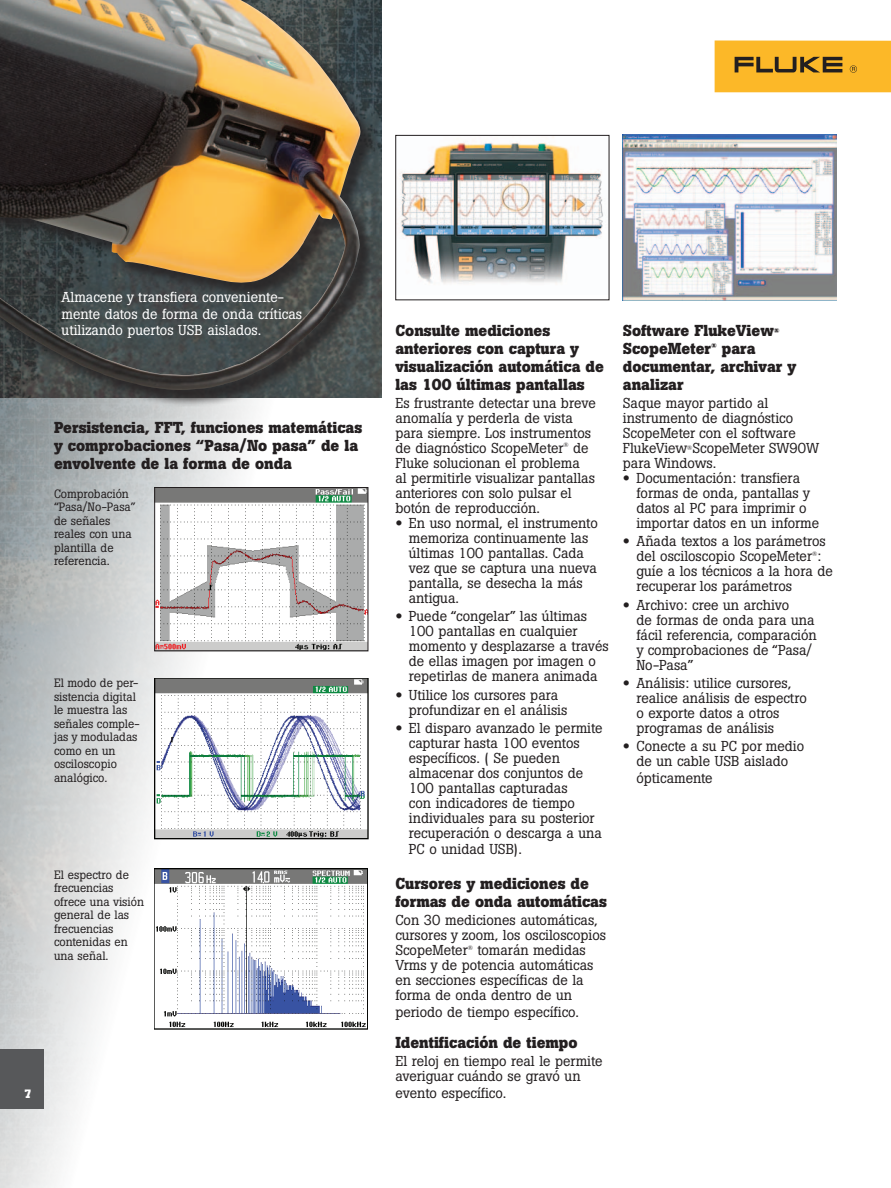
<style>
.page{position:relative;width:891px;height:1188px;background:#fff}
.page>*{position:absolute;margin:0;border:0;box-sizing:border-box;transform-origin:0 0}
.t1{font:700 15.75px/18px "Boton Pro";color:#231f20}
.t2{font:14.25px/15px "Boton Pro";color:#231f20}
.t3{font:14.25px/16.5px "Boton Pro";color:#fff}
.t4{font:12px/13.5px "Boton Pro";color:#231f20}
.t5{font:700 12px "Boton Pro";color:#fff}
.t6{font:700 7.05px "Boton Pro";color:#231f20}
.s1{font-family:"Helvetica Neue LT Std";font-weight:700;font-stretch:expanded}
</style>
<div class="page">
<img style="left:0;top:407px;width:369px;height:781px">
<img style="left:397px;top:137px;width:206px;height:147px">
<div style="left:395px;top:135px;width:214px;height:165px;border:1px solid #231f20"></div>
<div style="left:0;top:0;width:378px;height:407px;background:#231f20;opacity:.75"></div>
<img style="left:0;top:0;width:362px;height:390px">
<img style="left:623px;top:135px;width:214px;height:165px">
<img style="left:156px;top:489px;width:210px;height:160px">
<div style="left:154px;top:487px;width:214px;height:164px;border:1px solid #231f20"></div>
<img style="left:154px;top:678px;width:214px;height:161px">
<img style="left:154px;top:868px;width:214px;height:161px">
<div style="left:715px;top:40px;width:176px;height:52px;background:#fcb828"></div>
<svg style="left:735px;top:57px;width:107px;height:15px"></svg>
<svg style="left:850px;top:65px;width:7px;height:8px"></svg>
<div style="left:0;top:1050px;width:44px;height:59px;background:#57585a"></div>
<p class="t3" style="left:62px;top:289px;width:242px">Almacene y transfiera conveniente&shy;mente datos de forma de onda críticas utilizando puertos USB aislados.</p>
<p class="t1" style="left:54px;top:419px;width:310px">Persistencia, FFT, funciones matemáticas y comprobaciones “Pasa/No pasa” de la envolvente de la forma de onda</p>
<p class="t4" style="left:54px;top:487px;width:83px">Comprobación “Pasa/No-Pasa” de señales reales con una plantilla de referencia.</p>
<p class="t4" style="left:54px;top:676px;width:87px">El modo de per&shy;sistencia digital le muestra las señales comple&shy;jas y moduladas como en un osciloscopio analógico.</p>
<p class="t4" style="left:54px;top:868px;width:92px">El espectro de frecuencias ofrece una visión general de las frecuencias contenidas en una señal.</p>
<p class="t5" style="left:24px;top:1086px;width:9px">7</p>
<p class="t1" style="left:395px;top:321px;width:210px">Consulte mediciones anteriores con captura y visualización automática de las 100 últimas pantallas</p>
<p class="t2" style="left:395px;top:396px;width:202px">Es frustrante detectar una breve anomalía y perderla de vista para siempre. Los instrumentos de diagnóstico ScopeMeter<sup>®</sup> de<br>Fluke solucionan el problema<br>al permitirle visualizar pantallas anteriores con solo pulsar el botón de reproducción.</p>
<p class="t2" style="left:409px;top:516px;width:190px;text-indent:-13px"><span class="s1">•</span> En uso normal, el instrumento memoriza continuamente las últimas 100 pantallas. Cada vez que se captura una nueva pantalla, se desecha la más antigua.</p>
<p class="t2" style="left:409px;top:609px;width:201px;text-indent:-13px"><span class="s1">•</span> Puede “congelar” las últimas<br>100 pantallas en cualquier momento y desplazarse a través de ellas imagen por imagen o repetirlas de manera animada</p>
<p class="t2" style="left:409px;top:687px;width:160px;text-indent:-13px"><span class="s1">•</span> Utilice los cursores para profundizar en el análisis</p>
<p class="t2" style="left:409px;top:720px;width:195px;text-indent:-13px"><span class="s1">•</span> El disparo avanzado le permite capturar hasta 100 eventos específicos. ( Se pueden almacenar dos conjuntos de<br>100 pantallas capturadas<br>con indicadores de tiempo individuales para su posterior recuperación o descarga a una</p>
<p class="t2" style="left:409px;top:842px;width:115px">PC o unidad USB).</p>
<p class="t1" style="left:395px;top:875px;width:213px">Cursores y mediciones de formas de onda automáticas</p>
<p class="t2" style="left:395px;top:913px;width:212px">Con 30 mediciones automáticas, cursores y zoom, los osciloscopios<br>ScopeMeter<sup>®</sup> tomarán medidas<br>Vrms y de potencia automáticas en secciones específicas de la forma de onda dentro de un</p>
<p class="t2" style="left:395px;top:1004px;width:185px">periodo de tiempo específico.</p>
<p class="t1" style="left:395px;top:1034px;width:184px">Identificación de tiempo</p>
<p class="t2" style="left:395px;top:1054px;width:209px">El reloj en tiempo real le permite averiguar cuándo se gravó un</p>
<p class="t2" style="left:395px;top:1086px;width:113px">evento específico.</p>
<p class="t1" style="left:623px;top:321px;width:152px">Software FlukeView</p>
<p class="t6" style="left:774px;top:325px;width:7px">®</p>
<p class="t1" style="left:623px;top:339px;width:90px">ScopeMeter</p>
<p class="t6" style="left:711px;top:340px;width:7px">®</p>
<p class="t1" style="left:623px;top:339px;width:175px;text-indent:99px">para documentar, archivar y analizar</p>
<p class="t2" style="left:623px;top:396px;width:198px">Saque mayor partido al instrumento de diagnóstico<br>ScopeMeter con el software<br>FlukeView<sup>®</sup>ScopeMeter SW90W para Windows.</p>
<p class="t2" style="left:636px;top:471px;width:184px;text-indent:-13px"><span class="s1">•</span> Documentación: transfiera formas de onda, pantallas y datos al PC para imprimir o importar datos en un informe</p>
<p class="t2" style="left:636px;top:534px;width:198px;text-indent:-13px"><span class="s1">•</span> Añada textos a los parámetros del osciloscopio ScopeMeter<sup>®</sup>: guíe a los técnicos a la hora de recuperar los parámetros</p>
<p class="t2" style="left:636px;top:597px;width:182px;text-indent:-13px"><span class="s1">•</span> Archivo: cree un archivo<br>de formas de onda para una fácil referencia, comparación y comprobaciones de “Pasa/<br>No-Pasa”</p>
<p class="t2" style="left:636px;top:675px;width:172px;text-indent:-13px"><span class="s1">•</span> Análisis: utilice cursores, realice análisis de espectro o exporte datos a otros programas de análisis</p>
<p class="t2" style="left:623px;top:739px;width:183px;text-align:center"><span class="s1">•</span> Conecte a su PC por medio de un cable USB aislado</p>
<p class="t2" style="left:636px;top:770px;width:78px">ópticamente</p>
</div>
